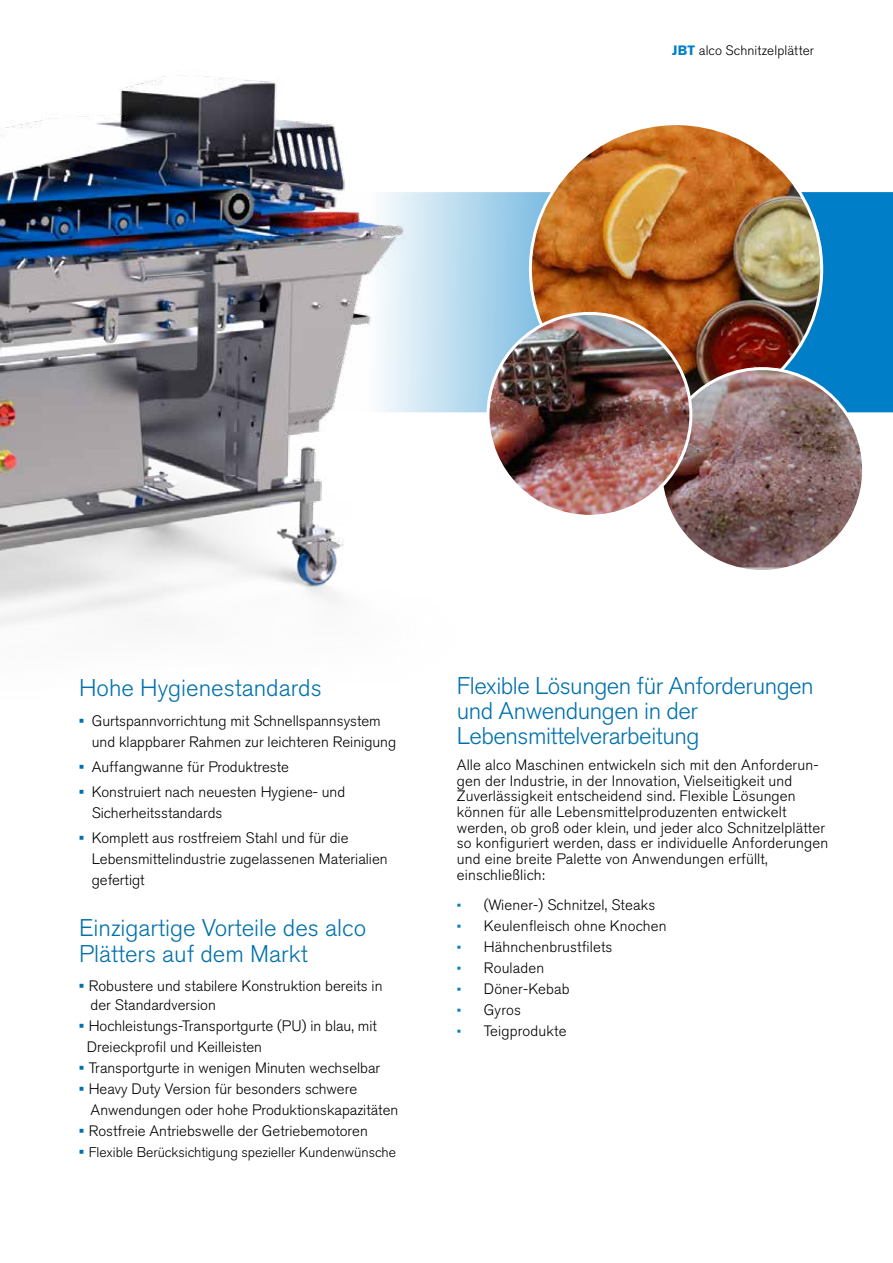
<style>
.page{position:relative;width:893px;height:1263px;background:#fff}
.page>*{position:absolute;margin:0;border:0;box-sizing:border-box;transform-origin:0 0}
.t1{font:300 24px/25px "Akzidenz Grotesk Pro";letter-spacing:-.02em;color:#0071ab}
.t2{font:300 24px/25.5px "Akzidenz Grotesk Pro";color:#0071ab}
.t3{font:300 15px/15.6px "Akzidenz Grotesk Pro";color:#000}
.t4{font:300 13.95px "Akzidenz Grotesk Pro";color:#000}
.t5{font:300 13.5px "Akzidenz Grotesk Pro";letter-spacing:.01em;color:#000}
.s1{font-weight:700;color:#007ec7}
.s2{font-family:"Akzidenz Grotesk Pro Super";font-weight:400;color:#0071ab}
.s3{font-family:"Akzidenz Grotesk Pro Super";font-weight:400;font-size:15px;color:#0071ab}
.s4{font-size:13.5px;color:#007ec7}
</style>
<div class="page">
<svg style="left:470px;top:192px;width:423px;height:221px;fill:#007ec7"></svg>
<hr style="left:0;top:1104px;width:1px;height:81px;background:#0083ca">
<img style="left:530px;top:124px;width:292px;height:291px;border-radius:146px">
<img style="left:0;top:75px;width:470px;height:551px">
<img style="left:663px;top:369px;width:201px;height:198px">
<img style="left:488px;top:313px;width:203px;height:203px;border-radius:101px">
<p class="t5" style="left:672px;top:42px;width:143px"><span class="s1">JBT</span> alco Schnitzelplätter</p>
<h1 class="t2" style="left:79px;top:675px;width:244px">Hohe Hygienestandards</h1>
<p class="t3" style="left:92px;top:710px;width:306px;line-height:21px;text-indent:-13px"><span class="s2">•</span> Gurtspannvorrichtung mit Schnellspannsystem und klappbarer Rahmen zur leichteren Reinigung</p>
<p class="t3" style="left:79px;top:759px;width:211px"><span class="s2">•</span> Auffangwanne für Produktreste</p>
<p class="t3" style="left:92px;top:781px;width:255px;line-height:21px;text-indent:-13px"><span class="s2">•</span> Konstruiert nach neuesten Hygiene- und<br>Sicherheitsstandards</p>
<p class="t3" style="left:92px;top:828px;width:297px;line-height:21px;text-indent:-13px"><span class="s2">•</span> Komplett aus rostfreiem Stahl und für die<br>Lebensmittelindustrie zugelassenen Materialien gefertigt</p>
<h1 class="t2" style="left:79px;top:915px;width:289px">Einzigartige Vorteile des alco<br>Plätters auf dem Markt</h1>
<p class="t3" style="left:91px;top:977px;width:293px;line-height:19px;text-indent:-12px"><span class="s2">•</span> Robustere und stabilere Konstruktion bereits in der Standardversion</p>
<p class="t3" style="left:87px;top:1016px;width:292px;line-height:21px;text-indent:-8px"><span class="s2">•</span> Hochleistungs-Transportgurte (PU) in blau, mit<br>Dreieckprofil und Keilleisten</p>
<p class="t3" style="left:79px;top:1060px;width:303px"><span class="s2">•</span> Transportgurte in wenigen Minuten wechselbar</p>
<p class="t3" style="left:91px;top:1079px;width:309px;line-height:21px;text-indent:-12px"><span class="s2">•</span> Heavy Duty Version für besonders schwere<br>Anwendungen oder hohe Produktionskapazitäten</p>
<p class="t3" style="left:79px;top:1123px;width:290px"><span class="s2">•</span> Rostfreie Antriebswelle der Getriebemotoren</p>
<p class="t4" style="left:79px;top:1143px;width:319px"><span class="s3">•</span> Flexible Berücksichtigung spezieller Kundenwünsche</p>
<h1 class="t1" style="left:457px;top:673px;width:358px">Flexible Lösungen für Anforderungen und Anwendungen in der<br>Lebensmittelverarbeitung</h1>
<p class="t3" style="left:457px;top:757px;width:373px">Alle alco Maschinen entwickeln sich mit den Anforderun&shy;gen der Industrie, in der Innovation, Vielseitigkeit und Zuverlässigkeit entscheidend sind. Flexible Lösungen können für alle Lebensmittelproduzenten entwickelt werden, ob groß oder klein, und jeder alco Schnitzelplätter so konfiguriert werden, dass er individuelle Anforderungen und eine breite Palette von Anwendungen erfüllt, einschließlich:</p>
<p class="t3" style="left:457px;top:896px;width:200px"><span class="s4">•</span> (Wiener-) Schnitzel, Steaks</p>
<p class="t3" style="left:457px;top:917px;width:211px"><span class="s4">•</span> Keulenfleisch ohne Knochen</p>
<p class="t3" style="left:457px;top:938px;width:157px"><span class="s4">•</span> Hähnchenbrustfilets</p>
<p class="t3" style="left:457px;top:959px;width:89px"><span class="s4">•</span> Rouladen</p>
<p class="t3" style="left:457px;top:980px;width:114px"><span class="s4">•</span> Döner-Kebab</p>
<p class="t3" style="left:457px;top:1001px;width:66px"><span class="s4">•</span> Gyros</p>
<p class="t3" style="left:457px;top:1022px;width:111px"><span class="s4">•</span> Teigprodukte</p>
</div>
